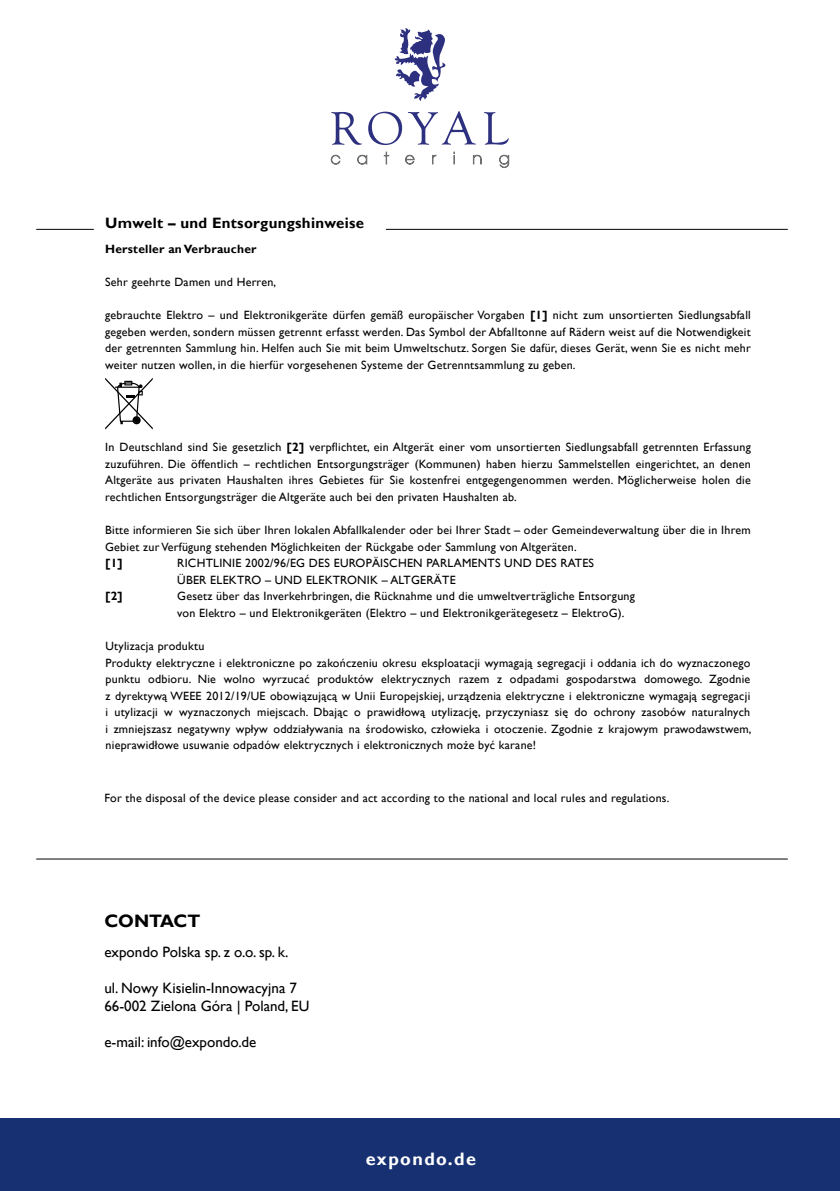
<style>
.page{position:relative;width:840px;height:1191px;background:#fff}
.page>*{position:absolute;margin:0;border:0;box-sizing:border-box;transform-origin:0 0}
.t1{font:700 18px "Gill Sans";letter-spacing:.08em;color:#fff}
.t2{font:700 18px "Gill Sans";color:#000}
.t3{font:15px/18px "Gill Sans";color:#000}
.t4{font:700 15px "Gill Sans";letter-spacing:.02em;color:#000}
.t5{font:12px/16.4px "Gill Sans";letter-spacing:.02em;color:#000}
.t6{font:700 12px "Gill Sans";letter-spacing:.02em;color:#000}
.s1{font-weight:700}
</style>
<div class="page">
<svg style="left:394px;top:28px;width:52px;height:73px"></svg>
<svg style="left:330px;top:151px;width:179px;height:17px"></svg>
<svg style="left:331px;top:111px;width:177px;height:34px"></svg>
<svg style="left:105px;top:378px;width:48px;height:51px"></svg>
<hr style="left:36px;top:229px;width:58px;height:1px;background:#000">
<hr style="left:386px;top:229px;width:401px;height:1px;background:#000">
<hr style="left:36px;top:858px;width:751px;height:1px;background:#000">
<div style="left:0;top:1119px;width:839px;height:72px;background:#163072"></div>
<p class="t4" style="left:105px;top:214px;width:260px">Umwelt – und Entsorgungshinweise</p>
<p class="t6" style="left:105px;top:242px;width:153px">Hersteller an Verbraucher</p>
<p class="t5" style="left:105px;top:274px;width:172px">Sehr geehrte Damen und Herren,</p>
<p class="t5" style="left:105px;top:307px;width:646px;text-align:justify">gebrauchte Elektro – und Elektronikgeräte dürfen gemäß europäischer Vorgaben <span class="s1">[1]</span> nicht zum unsortierten Siedlungsabfall gegeben werden, sondern müssen getrennt erfasst werden. Das Symbol der Abfalltonne auf Rädern weist auf die Notwendigkeit der getrennten Sammlung hin. Helfen auch Sie mit beim Umweltschutz. Sorgen Sie dafür, dieses Gerät, wenn Sie es nicht mehr weiter nutzen wollen, in die hierfür vorgesehenen Systeme der Getrenntsammlung zu geben.</p>
<p class="t5" style="left:105px;top:439px;width:646px;text-align:justify">In Deutschland sind Sie gesetzlich <span class="s1">[2]</span> verpflichtet, ein Altgerät einer vom unsortierten Siedlungsabfall getrennten Erfassung zuzuführen. Die öffentlich – rechtlichen Entsorgungsträger (Kommunen) haben hierzu Sammelstellen eingerichtet, an denen Altgeräte aus privaten Haushalten ihres Gebietes für Sie kostenfrei entgegengenommen werden. Möglicherweise holen die rechtlichen Entsorgungsträger die Altgeräte auch bei den privaten Haushalten ab.</p>
<p class="t5" style="left:105px;top:522px;width:646px">Bitte informieren Sie sich über Ihren lokalen Abfallkalender oder bei Ihrer Stadt – oder Gemeindeverwaltung über die in Ihrem<br>Gebiet zur Verfügung stehenden Möglichkeiten der Rückgabe oder Sammlung von Altgeräten.</p>
<p class="t6" style="left:105px;top:556px;width:19px">[1]</p>
<p class="t5" style="left:177px;top:555px;width:418px">RICHTLINIE 2002/96/EG DES EUROPÄISCHEN PARLAMENTS UND DES RATES<br>ÜBER ELEKTRO – UND ELEKTRONIK – ALTGERÄTE</p>
<p class="t6" style="left:105px;top:589px;width:19px">[2]</p>
<p class="t5" style="left:177px;top:588px;width:459px">Gesetz über das Inverkehrbringen, die Rücknahme und die umweltverträgliche Entsorgung von Elektro – und Elektronikgeräten (Elektro – und Elektronikgerätegesetz – ElektroG).</p>
<p class="t5" style="left:105px;top:638px;width:647px">Utylizacja produktu<br>Produkty elektryczne i elektroniczne po zakończeniu okresu eksploatacji wymagają segregacji i oddania ich do wyznaczonego punktu odbioru. Nie wolno wyrzucać produktów elektrycznych razem z odpadami gospodarstwa domowego. Zgodnie z dyrektywą WEEE 2012/19/UE obowiązującą w Unii Europejskiej, urządzenia elektryczne i elektroniczne wymagają segregacji i utylizacji w wyznaczonych miejscach. Dbając o prawidłową utylizację, przyczyniasz się do ochrony zasobów naturalnych i zmniejszasz negatywny wpływ oddziaływania na środowisko, człowieka i otoczenie. Zgodnie z krajowym prawodawstwem, nieprawidłowe usuwanie odpadów elektrycznych i elektronicznych może być karane!</p>
<p class="t5" style="left:104px;top:790px;width:566px">For the disposal of the device please consider and act according to the national and local rules and regulations.</p>
<h1 class="t2" style="left:104px;top:909px;width:97px">CONTACT</h1>
<p class="t3" style="left:104px;top:942px;width:185px">expondo Polska sp. z o.o. sp. k.</p>
<p class="t3" style="left:104px;top:978px;width:206px">ul. Nowy Kisielin-Innowacyjna 7<br>66-002 Zielona Góra | Poland, EU</p>
<p class="t3" style="left:104px;top:1032px;width:153px">e-mail: info@expondo.de</p>
<h1 class="t1" style="left:365px;top:1147px;width:112px">expondo.de</h1>
</div>
